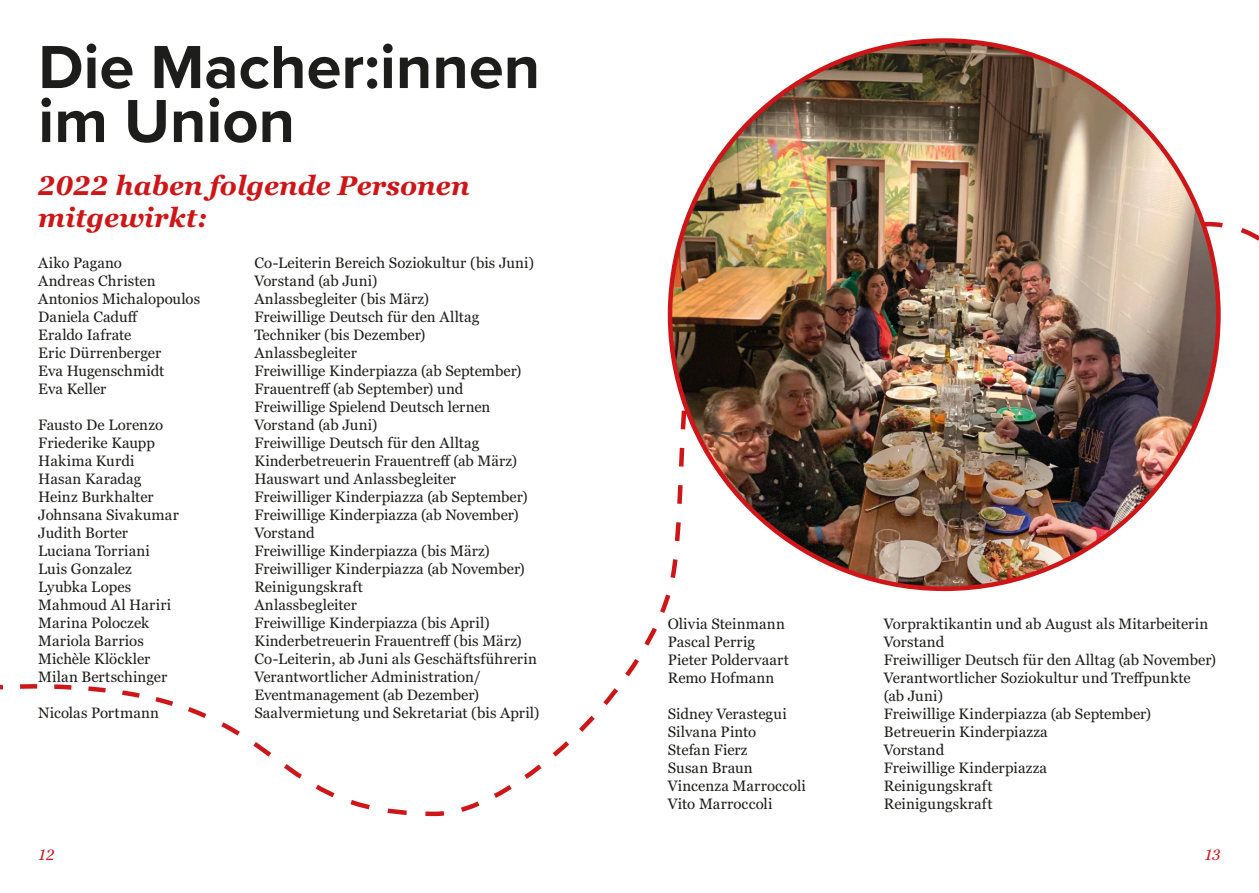
<style>
.page{position:relative;width:1259px;height:893px;background:#fff}
.page>*{position:absolute;margin:0;border:0;box-sizing:border-box;transform-origin:0 0}
.t1{font:700 63px/54px "Proxima Nova";color:#1d1d1b}
.t2{font:italic 700 27px/32.4px "Georgia Pro";color:#ce1517}
.t3{font:15px/18px "Georgia Pro";letter-spacing:.005em;color:#1d1d1b}
.t4{font:italic 15px "Georgia Pro";color:#ce1517}
</style>
<div class="page">
<svg style="left:0;top:253px;width:752px;height:564px"></svg>
<svg style="left:1200px;top:216px;width:59px;height:93px"></svg>
<img style="left:670px;top:41px;width:548px;height:548px;border-radius:274px">
<h1 class="t1" style="left:38px;top:39px;width:503px">Die Macher:innen im Union</h1>
<h2 class="t2" style="left:38px;top:170px;width:433px">2022 haben folgende Personen mitgewirkt:</h2>
<p class="t3" style="left:38px;top:254px;width:85px">Aiko Pagano</p>
<p class="t3" style="left:254px;top:254px;width:281px">Co-Leiterin Bereich Soziokultur (bis Juni)</p>
<p class="t3" style="left:38px;top:272px;width:119px">Andreas Christen</p>
<p class="t3" style="left:254px;top:272px;width:125px">Vorstand (ab Juni)</p>
<p class="t3" style="left:38px;top:290px;width:163px">Antonios Michalopoulos</p>
<p class="t3" style="left:254px;top:290px;width:176px">Anlassbegleiter (bis März)</p>
<p class="t3" style="left:38px;top:308px;width:101px">Daniela Caduff</p>
<p class="t3" style="left:254px;top:308px;width:227px">Freiwillige Deutsch für den Alltag</p>
<p class="t3" style="left:38px;top:326px;width:95px">Eraldo Iafrate</p>
<p class="t3" style="left:254px;top:326px;width:173px">Techniker (bis Dezember)</p>
<p class="t3" style="left:38px;top:344px;width:124px">Eric Dürrenberger</p>
<p class="t3" style="left:254px;top:344px;width:104px">Anlassbegleiter</p>
<p class="t3" style="left:38px;top:362px;width:128px">Eva Hugenschmidt</p>
<p class="t3" style="left:254px;top:362px;width:269px">Freiwillige Kinderpiazza (ab September)</p>
<p class="t3" style="left:38px;top:380px;width:70px">Eva Keller</p>
<p class="t3" style="left:254px;top:380px;width:238px">Frauentreff (ab September) und<br>Freiwillige Spielend Deutsch lernen</p>
<p class="t3" style="left:38px;top:416px;width:126px">Fausto De Lorenzo</p>
<p class="t3" style="left:254px;top:416px;width:125px">Vorstand (ab Juni)</p>
<p class="t3" style="left:38px;top:434px;width:118px">Friederike Kaupp</p>
<p class="t3" style="left:254px;top:434px;width:227px">Freiwillige Deutsch für den Alltag</p>
<p class="t3" style="left:38px;top:452px;width:98px">Hakima Kurdi</p>
<p class="t3" style="left:254px;top:452px;width:264px">Kinderbetreuerin Frauentreff (ab März)</p>
<p class="t3" style="left:38px;top:470px;width:105px">Hasan Karadag</p>
<p class="t3" style="left:254px;top:470px;width:203px">Hauswart und Anlassbegleiter</p>
<p class="t3" style="left:38px;top:488px;width:117px">Heinz Burkhalter</p>
<p class="t3" style="left:254px;top:488px;width:275px">Freiwilliger Kinderpiazza (ab September)</p>
<p class="t3" style="left:38px;top:506px;width:142px">Johnsana Sivakumar</p>
<p class="t3" style="left:254px;top:506px;width:266px">Freiwillige Kinderpiazza (ab November)</p>
<p class="t3" style="left:38px;top:524px;width:91px">Judith Borter</p>
<p class="t3" style="left:254px;top:524px;width:62px">Vorstand</p>
<p class="t3" style="left:38px;top:542px;width:113px">Luciana Torriani</p>
<p class="t3" style="left:254px;top:542px;width:237px">Freiwillige Kinderpiazza (bis März)</p>
<p class="t3" style="left:38px;top:560px;width:95px">Luis Gonzalez</p>
<p class="t3" style="left:254px;top:560px;width:272px">Freiwilliger Kinderpiazza (ab November)</p>
<p class="t3" style="left:38px;top:578px;width:95px">Lyubka Lopes</p>
<p class="t3" style="left:254px;top:578px;width:110px">Reinigungskraft</p>
<p class="t3" style="left:38px;top:596px;width:135px">Mahmoud Al Hariri</p>
<p class="t3" style="left:254px;top:596px;width:104px">Anlassbegleiter</p>
<p class="t3" style="left:38px;top:614px;width:112px">Marina Poloczek</p>
<p class="t3" style="left:254px;top:614px;width:237px">Freiwillige Kinderpiazza (bis April)</p>
<p class="t3" style="left:38px;top:632px;width:107px">Mariola Barrios</p>
<p class="t3" style="left:254px;top:632px;width:269px">Kinderbetreuerin Frauentreff (bis März)</p>
<p class="t3" style="left:38px;top:650px;width:114px">Michèle Klöckler</p>
<p class="t3" style="left:254px;top:650px;width:284px">Co-Leiterin, ab Juni als Geschäftsführerin</p>
<p class="t3" style="left:38px;top:668px;width:130px">Milan Bertschinger</p>
<p class="t3" style="left:254px;top:668px;width:228px">Verantwortlicher Administration/<br>Eventmanagement (ab Dezember)</p>
<p class="t3" style="left:38px;top:704px;width:122px">Nicolas Portmann</p>
<p class="t3" style="left:254px;top:704px;width:287px">Saalvermietung und Sekretariat (bis April)</p>
<p class="t3" style="left:668px;top:615px;width:119px">Olivia Steinmann</p>
<p class="t3" style="left:884px;top:615px;width:326px">Vorpraktikantin und ab August als Mitarbeiterin</p>
<p class="t3" style="left:668px;top:633px;width:89px">Pascal Perrig</p>
<p class="t3" style="left:884px;top:633px;width:62px">Vorstand</p>
<p class="t3" style="left:668px;top:651px;width:123px">Pieter Poldervaart</p>
<p class="t3" style="left:884px;top:651px;width:334px">Freiwilliger Deutsch für den Alltag (ab November)</p>
<p class="t3" style="left:668px;top:669px;width:108px">Remo Hofmann</p>
<p class="t3" style="left:884px;top:669px;width:308px">Verantwortlicher Soziokultur und Treffpunkte (ab Juni)</p>
<p class="t3" style="left:668px;top:705px;width:120px">Sidney Verastegui</p>
<p class="t3" style="left:884px;top:705px;width:269px">Freiwillige Kinderpiazza (ab September)</p>
<p class="t3" style="left:668px;top:723px;width:90px">Silvana Pinto</p>
<p class="t3" style="left:884px;top:723px;width:165px">Betreuerin Kinderpiazza</p>
<p class="t3" style="left:668px;top:741px;width:81px">Stefan Fierz</p>
<p class="t3" style="left:884px;top:741px;width:62px">Vorstand</p>
<p class="t3" style="left:668px;top:759px;width:86px">Susan Braun</p>
<p class="t3" style="left:884px;top:759px;width:165px">Freiwillige Kinderpiazza</p>
<p class="t3" style="left:668px;top:777px;width:140px">Vincenza Marroccoli</p>
<p class="t3" style="left:884px;top:777px;width:110px">Reinigungskraft</p>
<p class="t3" style="left:668px;top:795px;width:106px">Vito Marroccoli</p>
<p class="t3" style="left:884px;top:795px;width:110px">Reinigungskraft</p>
<p class="t4" style="left:38px;top:846px;width:18px">12</p>
<p class="t4" style="left:1204px;top:846px;width:18px">13</p>
</div>
